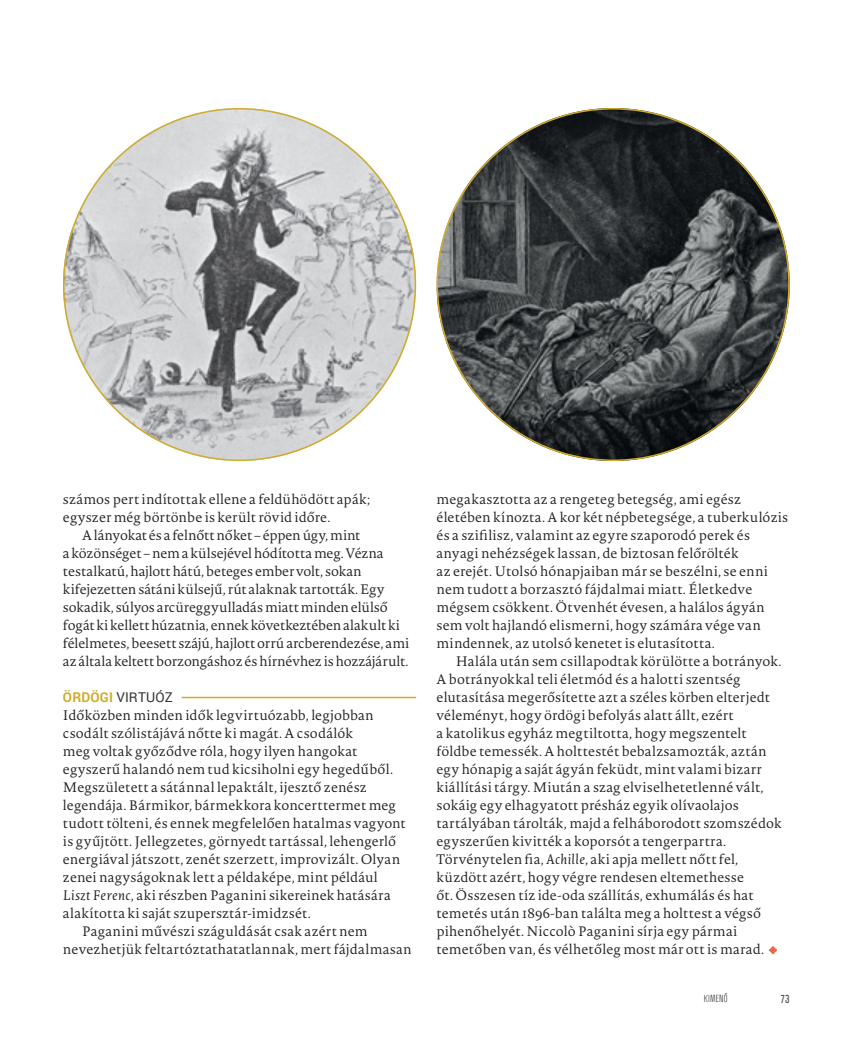
<style>
.page{position:relative;width:851px;height:1042px;background:#fff}
.page>*{position:absolute;margin:0;border:0;box-sizing:border-box;transform-origin:0 0}
.t1{font:300 13.5px/18px "Novel Pro";letter-spacing:.01em;color:#231f20}
.t2{font:300 13.5px/18px "Novel Pro";letter-spacing:-.01em;color:#231f20}
.t3{font:13.5px "Roboto";letter-spacing:.01em;color:#363334}
.t4{font:700 10.5px "Politica";color:#4b4c4d}
.t5{font:9px "Politica";letter-spacing:.025em;color:#231f20}
.s1{font-weight:700;color:#d1ab2a}
.s2{font-style:italic}
</style>
<div class="page">
<svg style="left:769px;top:946px;width:7px;height:8px"></svg>
<img style="left:63px;top:108px;width:353px;height:353px;border-radius:176px">
<img style="left:436px;top:108px;width:353px;height:353px;border-radius:176px">
<hr style="left:182px;top:697px;width:234px;height:1px;background:#d1ab2a">
<p class="t1" style="left:63px;top:490px;width:309px">számos pert indítottak ellene a feldühödött apák; egyszer még börtönbe is került rövid időre.</p>
<p class="t2" style="left:63px;top:526px;width:348px;text-indent:19px">A lányokat és a felnőtt nőket – éppen úgy, mint aközönséget – nem akülsejével hódította meg. Vézna testalkatú, hajlott hátú, beteges ember volt, sokan kifejezetten sátáni külsejű, rút alaknak tartották. Egy sokadik, súlyos arcüreggyulladás miatt minden elülső fogát ki kellett húzatnia, ennek következtében alakult ki félelmetes, beesett szájú, hajlott orrú arcberendezése, ami az általa keltett borzongáshoz és hírnévhez is hozzájárult.</p>
<p class="t3" style="left:63px;top:688px;width:111px"><span class="s1">ÖRDÖGI</span> VIRTUÓZ</p>
<p class="t1" style="left:63px;top:706px;width:312px">Időközben minden idők legvirtuózabb, legjobban</p>
<p class="t1" style="left:63px;top:724px;width:291px">csodált szólistájává nőtte ki magát. A csodálók</p>
<p class="t1" style="left:63px;top:742px;width:296px">meg voltak győződve róla, hogy ilyen hangokat</p>
<p class="t1" style="left:63px;top:760px;width:331px">egyszerű halandó nem tud kicsiholni egy hegedűből.</p>
<p class="t1" style="left:63px;top:778px;width:305px">Megszületett a sátánnal lepaktált, ijesztő zenész</p>
<p class="t1" style="left:63px;top:796px;width:334px">legendája. Bármikor, bármekkora koncerttermet meg</p>
<p class="t1" style="left:63px;top:814px;width:344px">tudott tölteni, és ennek megfelelően hatalmas vagyont</p>
<p class="t1" style="left:63px;top:832px;width:335px">is gyűjtött. Jellegzetes, görnyedt tartással, lehengerlő</p>
<p class="t1" style="left:63px;top:850px;width:339px">energiával játszott, zenét szerzett, improvizált. Olyan</p>
<p class="t1" style="left:63px;top:868px;width:316px">zenei nagyságoknak lett a példaképe, mint például</p>
<p class="t1" style="left:63px;top:886px;width:329px"><span class="s2">Liszt Ferenc</span>, aki részben Paganini sikereinek hatására</p>
<p class="t1" style="left:63px;top:904px;width:249px">alakította ki saját szupersztár-imidzsét.</p>
<p class="t1" style="left:82px;top:922px;width:287px">Paganini művészi száguldását csak azért nem</p>
<p class="t1" style="left:63px;top:940px;width:350px">nevezhetjük feltartóztathatatlannak, mert fájdalmasan</p>
<p class="t1" style="left:436px;top:490px;width:353px">megakasztotta az a rengeteg betegség, ami egész életében kínozta. A kor két népbetegsége, a tuberkulózis és a szifilisz, valamint az egyre szaporodó perek és anyagi nehézségek lassan, de biztosan felőrölték<br>az erejét. Utolsó hónapjaiban már se beszélni, se enni nem tudott a borzasztó fájdalmai miatt. Életkedve mégsem csökkent. Ötvenhét évesen, a halálos ágyán sem volt hajlandó elismerni, hogy számára vége van mindennek, az utolsó kenetet is elutasította.</p>
<p class="t1" style="left:436px;top:652px;width:346px;text-indent:19px">Halála után sem csillapodtak körülötte a botrányok.<br>A botrányokkal teli életmód és a halotti szentség elutasítása megerősítette azt a széles körben elterjedt véleményt, hogy ördögi befolyás alatt állt, ezért<br>a katolikus egyház megtiltotta, hogy megszentelt földbe temessék. A holttestét bebalzsamozták, aztán egy hónapig a saját ágyán feküdt, mint valami bizarr kiállítási tárgy. Miután a szag elviselhetetlenné vált, sokáig egy elhagyatott présház egyik olívaolajos tartályában tárolták, majd a felháborodott szomszédok egyszerűen kivitték a koporsót a tengerpartra.<br>Törvénytelen fia, <span class="s2">Achille</span>, aki apja mellett nőtt fel, küzdött azért, hogy végre rendesen eltemethesse<br>őt. Összesen tíz ide-oda szállítás, exhumálás és hat temetés után 1896-ban találta meg a holttest a végső pihenőhelyét. Niccolò Paganini sírja egy pármai temetőben van, és vélhetőleg most már ott is marad.</p>
<p class="t5" style="left:703px;top:993px;width:25px">KIMENŐ</p>
<p class="t4" style="left:781px;top:992px;width:10px">73</p>
</div>
